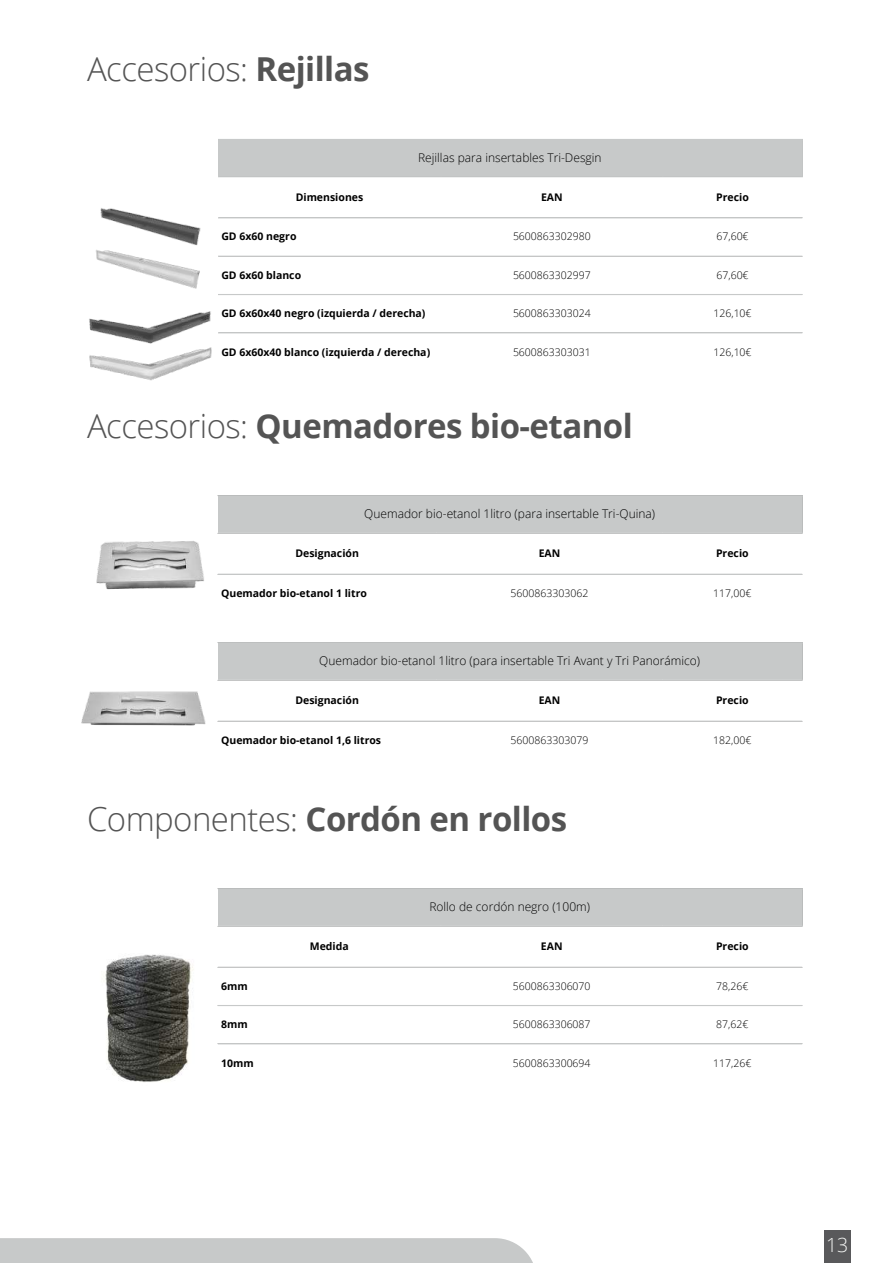
<style>
.page{position:relative;width:893px;height:1264px;background:#fff}
.page>*{position:absolute;margin:0;border:0;box-sizing:border-box;transform-origin:0 0}
.t1{font:700 33px "Open Sans";letter-spacing:-.015em;color:#545454}
.t2{font:300 33px "Open Sans";letter-spacing:-.015em;color:#545454}
.t3{font:300 19.5px "Open Sans";color:#f7f8f6}
.t4{font:300 12px "Open Sans";color:#000}
.t5{font:700 10.5px "Open Sans";color:#000}
.t6{font:300 10.5px "Open Sans";color:#000}
.s1{font-weight:700}
.s2{font-weight:300}
</style>
<div class="page">
<img style="left:100px;top:208px;width:101px;height:28px">
<img style="left:96px;top:236px;width:104px;height:53px">
<img style="left:89px;top:311px;width:122px;height:21px">
<img style="left:89px;top:332px;width:123px;height:49px">
<img style="left:96px;top:533px;width:122px;height:57px">
<img style="left:81px;top:691px;width:125px;height:35px">
<img style="left:105px;top:954px;width:89px;height:128px">
<div style="left:218px;top:139px;width:584px;height:38px;background:#c7c9c9"></div>
<svg style="left:218px;top:177px;width:584px;height:157px"></svg>
<hr style="left:218px;top:217px;width:584px;height:1px;background:#c7c9c9">
<hr style="left:218px;top:256px;width:584px;height:1px;background:#c7c9c9">
<hr style="left:218px;top:294px;width:584px;height:1px;background:#c7c9c9">
<hr style="left:218px;top:332px;width:584px;height:1px;background:#c7c9c9">
<div style="left:218px;top:495px;width:584px;height:38px;background:#c7c9c9"></div>
<svg style="left:218px;top:533px;width:584px;height:1px"></svg>
<hr style="left:218px;top:573px;width:584px;height:2px;background:#c7c9c9">
<div style="left:218px;top:642px;width:584px;height:38px;background:#c7c9c9"></div>
<svg style="left:218px;top:680px;width:584px;height:42px"></svg>
<hr style="left:218px;top:720px;width:584px;height:1px;background:#c7c9c9">
<div style="left:218px;top:888px;width:584px;height:38px;background:#c7c9c9"></div>
<svg style="left:218px;top:926px;width:584px;height:119px"></svg>
<hr style="left:218px;top:966px;width:584px;height:1px;background:#c7c9c9">
<hr style="left:218px;top:1004px;width:584px;height:2px;background:#c7c9c9">
<hr style="left:218px;top:1043px;width:584px;height:1px;background:#c7c9c9">
<div style="left:0;top:1238px;width:536px;height:24px;background:#c7c9c9"></div>
<div style="left:823px;top:1229px;width:27px;height:33px;background:#59595b"></div>
<h1 class="t2" style="left:87px;top:46px;width:284px">Accesorios: <span class="s1">Rejillas</span></h1>
<p class="t4" style="left:418px;top:149px;width:185px">Rejillas para insertables Tri-Desgin</p>
<p class="t5" style="left:296px;top:189px;width:69px">Dimensiones</p>
<p class="t5" style="left:541px;top:189px;width:23px">EAN</p>
<p class="t5" style="left:716px;top:189px;width:34px">Precio</p>
<p class="t5" style="left:221px;top:229px;width:77px">GD 6x60 negro</p>
<p class="t6" style="left:513px;top:229px;width:79px">5600863302980</p>
<p class="t6" style="left:716px;top:229px;width:34px">67,60€</p>
<p class="t5" style="left:221px;top:267px;width:81px">GD 6x60 blanco</p>
<p class="t6" style="left:513px;top:267px;width:79px">5600863302997</p>
<p class="t6" style="left:716px;top:267px;width:34px">67,60€</p>
<p class="t5" style="left:221px;top:305px;width:206px">GD 6x60x40 negro (izquierda / derecha)</p>
<p class="t6" style="left:513px;top:305px;width:79px">5600863303024</p>
<p class="t6" style="left:713px;top:305px;width:40px">126,10€</p>
<p class="t5" style="left:221px;top:345px;width:210px">GD 6x60x40 blanco (izquierda / derecha)</p>
<p class="t6" style="left:513px;top:345px;width:79px">5600863303031</p>
<p class="t6" style="left:713px;top:345px;width:40px">126,10€</p>
<h1 class="t1" style="left:87px;top:402px;width:547px"><span class="s2">Accesorios:</span> Quemadores bio-etanol</h1>
<p class="t4" style="left:364px;top:505px;width:292px">Quemador bio-etanol 1litro (para insertable Tri-Quina)</p>
<p class="t5" style="left:295px;top:546px;width:65px">Designación</p>
<p class="t5" style="left:538px;top:546px;width:23px">EAN</p>
<p class="t5" style="left:716px;top:546px;width:34px">Precio</p>
<p class="t5" style="left:221px;top:586px;width:147px">Quemador bio-etanol 1 litro</p>
<p class="t6" style="left:510px;top:586px;width:79px">5600863303062</p>
<p class="t6" style="left:713px;top:586px;width:40px">117,00€</p>
<p class="t4" style="left:319px;top:652px;width:382px">Quemador bio-etanol 1litro (para insertable Tri Avant y Tri Panorámico)</p>
<p class="t5" style="left:295px;top:693px;width:65px">Designación</p>
<p class="t5" style="left:538px;top:693px;width:23px">EAN</p>
<p class="t5" style="left:716px;top:693px;width:34px">Precio</p>
<p class="t5" style="left:221px;top:733px;width:161px">Quemador bio-etanol 1,6 litros</p>
<p class="t6" style="left:510px;top:733px;width:79px">5600863303079</p>
<p class="t6" style="left:713px;top:733px;width:40px">182,00€</p>
<h1 class="t1" style="left:87px;top:795px;width:481px"><span class="s2">Componentes:</span> Cordón en rollos</h1>
<p class="t4" style="left:429px;top:898px;width:162px">Rollo de cordón negro (100m)</p>
<p class="t5" style="left:310px;top:938px;width:40px">Medida</p>
<p class="t5" style="left:541px;top:938px;width:23px">EAN</p>
<p class="t5" style="left:716px;top:938px;width:34px">Precio</p>
<p class="t5" style="left:221px;top:978px;width:28px">6mm</p>
<p class="t6" style="left:513px;top:978px;width:79px">5600863306070</p>
<p class="t6" style="left:716px;top:978px;width:34px">78,26€</p>
<p class="t5" style="left:221px;top:1016px;width:28px">8mm</p>
<p class="t6" style="left:513px;top:1016px;width:79px">5600863306087</p>
<p class="t6" style="left:716px;top:1016px;width:34px">87,62€</p>
<p class="t5" style="left:221px;top:1055px;width:34px">10mm</p>
<p class="t6" style="left:513px;top:1055px;width:79px">5600863300694</p>
<p class="t6" style="left:713px;top:1055px;width:40px">117,26€</p>
<h2 class="t3" style="left:826px;top:1231px;width:24px">13</h2>
</div>
